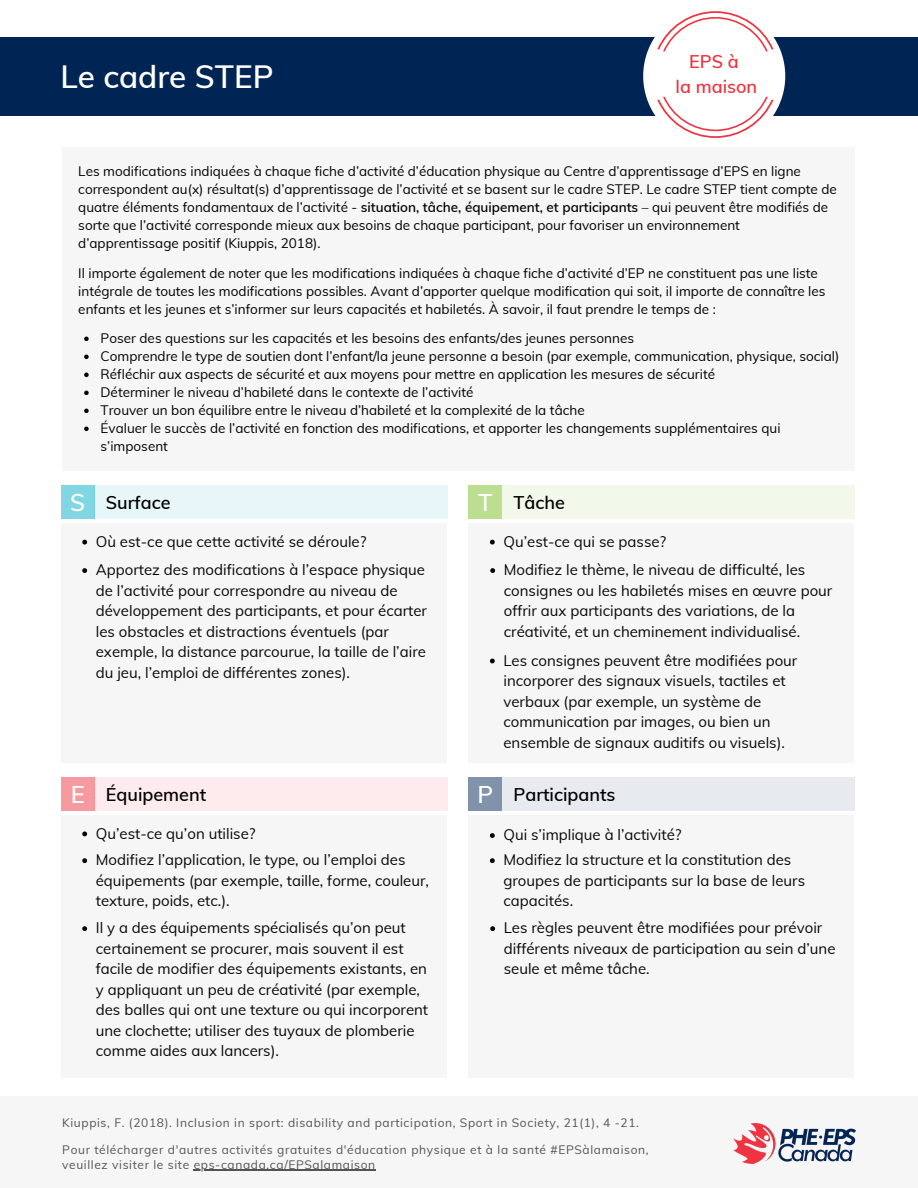
<style>
.page{position:relative;width:918px;height:1188px;background:#fff}
.page>*{position:absolute;margin:0;border:0;box-sizing:border-box;transform-origin:0 0}
.t1{font:600 31.5px "Muli";color:#fff}
.t2{font:600 23.7px "Muli";color:#fff}
.t3{font:600 18px "Muli";color:#000}
.t4{font:600 18px/25px "Muli";color:#ef3340;text-align:center}
.t5{font:15px/20.5px "Muli";color:#000}
.t6{font:13.5px/18px "Muli";color:#000}
.t7{font:12px/14.1px "Muli";letter-spacing:.055em;color:#545454}
.s1{font-weight:600}
.s2{font-size:23.7px;color:#fff}
</style>
<div class="page">
<div style="left:0;top:1096px;width:918px;height:92px;background:#f6f6f6"></div>
<img style="left:734px;top:1123px;width:121px;height:41px">
<div style="left:0;top:37px;width:918px;height:79px;background:#002554"></div>
<div style="left:62px;top:147px;width:793px;height:324px;background:#f6f6f6"></div>
<svg style="left:643px;top:11px;width:142px;height:127px"></svg>
<hr style="left:194px;top:1170px;width:182px;height:1px;background:#545454">
<div style="left:94px;top:486px;width:353px;height:33px;background:#e7f7f9"></div>
<div style="left:61px;top:524px;width:386px;height:239px;background:#f6f6f6"></div>
<div style="left:469px;top:524px;width:385px;height:239px;background:#f6f6f6"></div>
<div style="left:61px;top:486px;width:34px;height:33px;background:#81d6e3"></div>
<div style="left:469px;top:486px;width:33px;height:33px;background:#bcde90"></div>
<svg style="left:82px;top:540px;width:5px;height:5px"></svg>
<div style="left:502px;top:486px;width:352px;height:33px;background:#f2f8ea"></div>
<svg style="left:490px;top:540px;width:5px;height:5px"></svg>
<div style="left:94px;top:777px;width:353px;height:34px;background:#fdebed"></div>
<div style="left:61px;top:815px;width:386px;height:263px;background:#f6f6f6"></div>
<div style="left:61px;top:777px;width:34px;height:34px;background:#f79aa0"></div>
<svg style="left:82px;top:831px;width:5px;height:5px"></svg>
<div style="left:469px;top:815px;width:385px;height:263px;background:#f6f6f6"></div>
<div style="left:469px;top:777px;width:33px;height:34px;background:#8193aa"></div>
<div style="left:502px;top:777px;width:352px;height:34px;background:#e7eaee"></div>
<svg style="left:490px;top:833px;width:5px;height:5px"></svg>
<svg style="left:84px;top:337px;width:5px;height:4px"></svg>
<svg style="left:84px;top:355px;width:5px;height:4px"></svg>
<svg style="left:84px;top:373px;width:5px;height:4px"></svg>
<svg style="left:84px;top:391px;width:5px;height:4px"></svg>
<svg style="left:84px;top:409px;width:5px;height:4px"></svg>
<svg style="left:84px;top:427px;width:5px;height:4px"></svg>
<svg style="left:82px;top:568px;width:5px;height:5px"></svg>
<svg style="left:490px;top:568px;width:5px;height:5px"></svg>
<svg style="left:490px;top:659px;width:5px;height:4px"></svg>
<svg style="left:82px;top:858px;width:5px;height:5px"></svg>
<svg style="left:82px;top:926px;width:5px;height:5px"></svg>
<svg style="left:490px;top:858px;width:5px;height:5px"></svg>
<svg style="left:490px;top:926px;width:5px;height:5px"></svg>
<h1 class="t1" style="left:60px;top:56px;width:214px">Le cadre STEP</h1>
<h3 class="t4" style="left:676px;top:49px;width:83px">EPS à<br>la maison</h3>
<p class="t6" style="left:78px;top:162px;width:760px">Les modifications indiquées à chaque fiche d’activité d’éducation physique au Centre d’apprentissage d’EPS en ligne correspondent au(x) résultat(s) d’apprentissage de l’activité et se basent sur le cadre STEP. Le cadre STEP tient compte de quatre éléments fondamentaux de l’activité - <span class="s1">situation, tâche, équipement, et participants</span> – qui peuvent être modifiés de sorte que l’activité corresponde mieux aux besoins de chaque participant, pour favoriser un environnement d’apprentissage positif (Kiuppis, 2018).</p>
<p class="t6" style="left:78px;top:264px;width:749px">Il importe également de noter que les modifications indiquées à chaque fiche d’activité d’EP ne constituent pas une liste intégrale de toutes les modifications possibles. Avant d’apporter quelque modification qui soit, il importe de connaître les enfants et les jeunes et s’informer sur leurs capacités et habiletés. À savoir, il faut prendre le temps de :</p>
<p class="t6" style="left:101px;top:329px;width:740px">Poser des questions sur les capacités et les besoins des enfants/des jeunes personnes<br>Comprendre le type de soutien dont l’enfant/la jeune personne a besoin (par exemple, communication, physique, social)<br>Réfléchir aux aspects de sécurité et aux moyens pour mettre en application les mesures de sécurité<br>Déterminer le niveau d’habileté dans le contexte de l’activité<br>Trouver un bon équilibre entre le niveau d’habileté et la complexité de la tâche<br>Évaluer le succès de l’activité en fonction des modifications, et apporter les changements supplémentaires qui s’imposent</p>
<h2 class="t2" style="left:70px;top:487px;width:17px">S</h2>
<h2 class="t2" style="left:478px;top:487px;width:16px">T</h2>
<h3 class="t3" style="left:106px;top:491px;width:66px">Surface</h3>
<h3 class="t3" style="left:514px;top:491px;width:53px">Tâche</h3>
<p class="t5" style="left:503px;top:531px;width:164px">Qu’est-ce qui se passe?</p>
<p class="t5" style="left:96px;top:531px;width:272px">Où est-ce que cette activité se déroule?</p>
<p class="t5" style="left:96px;top:559px;width:333px">Apportez des modifications à l’espace physique de l’activité pour correspondre au niveau de développement des participants, et pour écarter les obstacles et distractions éventuels (par exemple, la distance parcourue, la taille de l’aire du jeu, l’emploi de différentes zones).</p>
<p class="t5" style="left:504px;top:559px;width:330px">Modifiez le thème, le niveau de difficulté, les consignes ou les habiletés mises en œuvre pour offrir aux participants des variations, de la créativité, et un cheminement individualisé.</p>
<p class="t5" style="left:503px;top:650px;width:295px">Les consignes peuvent être modifiées pour incorporer des signaux visuels, tactiles et verbaux (par exemple, un système de communication par images, ou bien un ensemble de signaux auditifs ou visuels).</p>
<h3 class="t3" style="left:71px;top:783px;width:137px"><span class="s2">E</span> Équipement</h3>
<h3 class="t3" style="left:514px;top:783px;width:104px">Participants</h3>
<p class="t5" style="left:503px;top:824px;width:180px">Qui s’implique à l’activité?</p>
<h2 class="t2" style="left:478px;top:779px;width:17px">P</h2>
<p class="t5" style="left:96px;top:823px;width:161px">Qu’est-ce qu’on utilise?</p>
<p class="t5" style="left:96px;top:849px;width:335px">Modifiez l’application, le type, ou l’emploi des équipements (par exemple, taille, forme, couleur, texture, poids, etc.).</p>
<p class="t5" style="left:96px;top:917px;width:334px">Il y a des équipements spécialisés qu’on peut certainement se procurer, mais souvent il est facile de modifier des équipements existants, en y appliquant un peu de créativité (par exemple, des balles qui ont une texture ou qui incorporent une clochette; utiliser des tuyaux de plomberie comme aides aux lancers).</p>
<p class="t5" style="left:503px;top:849px;width:303px">Modifiez la structure et la constitution des groupes de participants sur la base de leurs capacités.</p>
<p class="t5" style="left:504px;top:917px;width:333px">Les règles peuvent être modifiées pour prévoir différents niveaux de participation au sein d’une seule et même tâche.</p>
<p class="t7" style="left:62px;top:1116px;width:578px">Kiuppis, F. (2018). Inclusion in sport: disability and participation, Sport in Society, 21(1), 4 -21.</p>
<p class="t7" style="left:62px;top:1143px;width:588px">Pour télécharger d'autres activités gratuites d'éducation physique et à la santé #EPSàlamaison, veuillez visiter le site eps-canada.ca/EPSalamaison</p>
</div>
